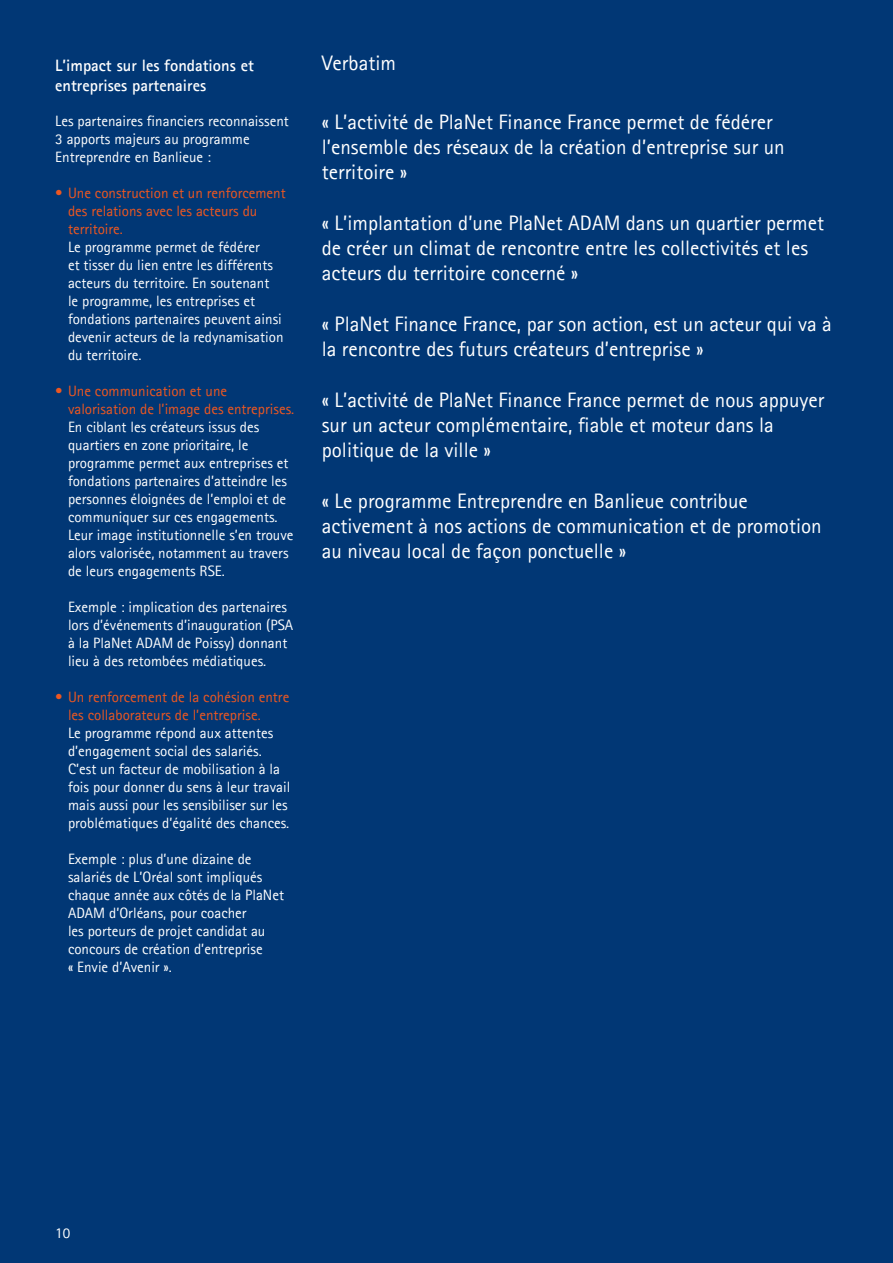
<style>
.page{position:relative;width:893px;height:1263px;background:#013775}
.page>*{position:absolute;margin:0;border:0;box-sizing:border-box;transform-origin:0 0}
.Verbatim{font:21px/25.2px "Agfa Rotis Sans Serif";color:#fff}
.Titre_chapitre{font:21px "Agfa Rotis Sans Serif";color:#fff}
.Sous_titre_12{font:700 16.5px/19.8px "Agfa Rotis Sans Serif";color:#fff}
.bullets_1{font:15px/18px "Agfa Rotis Sans Serif";color:#fff}
.Texte_regular{font:15px/18px "Agfa Rotis Sans Serif";color:#fff}
.page_number{font:15px "Agfa Rotis Sans Serif";color:#fff}
.s1{color:#ed5721}
</style>
<div class="page">
<p class="Sous_titre_12" style="left:55px;top:56px;width:200px">L’impact sur les fondations et entreprises partenaires</p>
<p class="Texte_regular" style="left:55px;top:112px;width:235px">Les partenaires financiers reconnaissent<br>3 apports majeurs au programme<br>Entreprendre en Banlieue :</p>
<p class="bullets_1" style="left:68px;top:184px;width:219px;text-indent:-13px"><span class="s1">• Une construction et un renforcement des relations avec les acteurs du territoire.<br></span>Le programme permet de fédérer<br>et tisser du lien entre les différents acteurs du territoire. En soutenant<br>le programme, les entreprises et fondations partenaires peuvent ainsi devenir acteurs de la redynamisation du territoire.</p>
<p class="bullets_1" style="left:68px;top:382px;width:228px;text-indent:-13px"><span class="s1">• Une communication et une valorisation de l’image des entreprises.<br></span>En ciblant les créateurs issus des quartiers en zone prioritaire, le programme permet aux entreprises et fondations partenaires d’atteindre les personnes éloignées de l’emploi et de communiquer sur ces engagements.<br>Leur image institutionnelle s’en trouve alors valorisée, notamment au travers de leurs engagements RSE.</p>
<p class="bullets_1" style="left:68px;top:598px;width:227px">Exemple : implication des partenaires lors d’événements d’inauguration (PSA à la PlaNet ADAM de Poissy) donnant lieu à des retombées médiatiques.</p>
<p class="bullets_1" style="left:68px;top:688px;width:224px;text-indent:-13px"><span class="s1">• Un renforcement de la cohésion entre les collaborateurs de l’entreprise.<br></span>Le programme répond aux attentes d’engagement social des salariés.<br>C’est un facteur de mobilisation à la fois pour donner du sens à leur travail mais aussi pour les sensibiliser sur les problématiques d’égalité des chances.</p>
<p class="bullets_1" style="left:68px;top:850px;width:218px">Exemple : plus d’une dizaine de salariés de L’Oréal sont impliqués chaque année aux côtés de la PlaNet<br>ADAM d’Orléans, pour coacher<br>les porteurs de projet candidat au concours de création d’entreprise<br>« Envie d’Avenir ».</p>
<p class="Titre_chapitre" style="left:322px;top:50px;width:76px">Verbatim</p>
<p class="Verbatim" style="left:322px;top:109px;width:464px">« L’activité de PlaNet Finance France permet de fédérer l’ensemble des réseaux de la création d’entreprise sur un territoire »</p>
<p class="Verbatim" style="left:322px;top:210px;width:504px">« L’implantation d’une PlaNet ADAM dans un quartier permet de créer un climat de rencontre entre les collectivités et les acteurs du territoire concerné »</p>
<p class="Verbatim" style="left:322px;top:311px;width:512px">« PlaNet Finance France, par son action, est un acteur qui va à la rencontre des futurs créateurs d’entreprise »</p>
<p class="Verbatim" style="left:322px;top:387px;width:504px">« L’activité de PlaNet Finance France permet de nous appuyer sur un acteur complémentaire, fiable et moteur dans la politique de la ville »</p>
<p class="Verbatim" style="left:322px;top:488px;width:501px">« Le programme Entreprendre en Banlieue contribue activement à nos actions de communication et de promotion au niveau local de façon ponctuelle »</p>
<p class="page_number" style="left:55px;top:1223px;width:16px">10</p>
</div>
